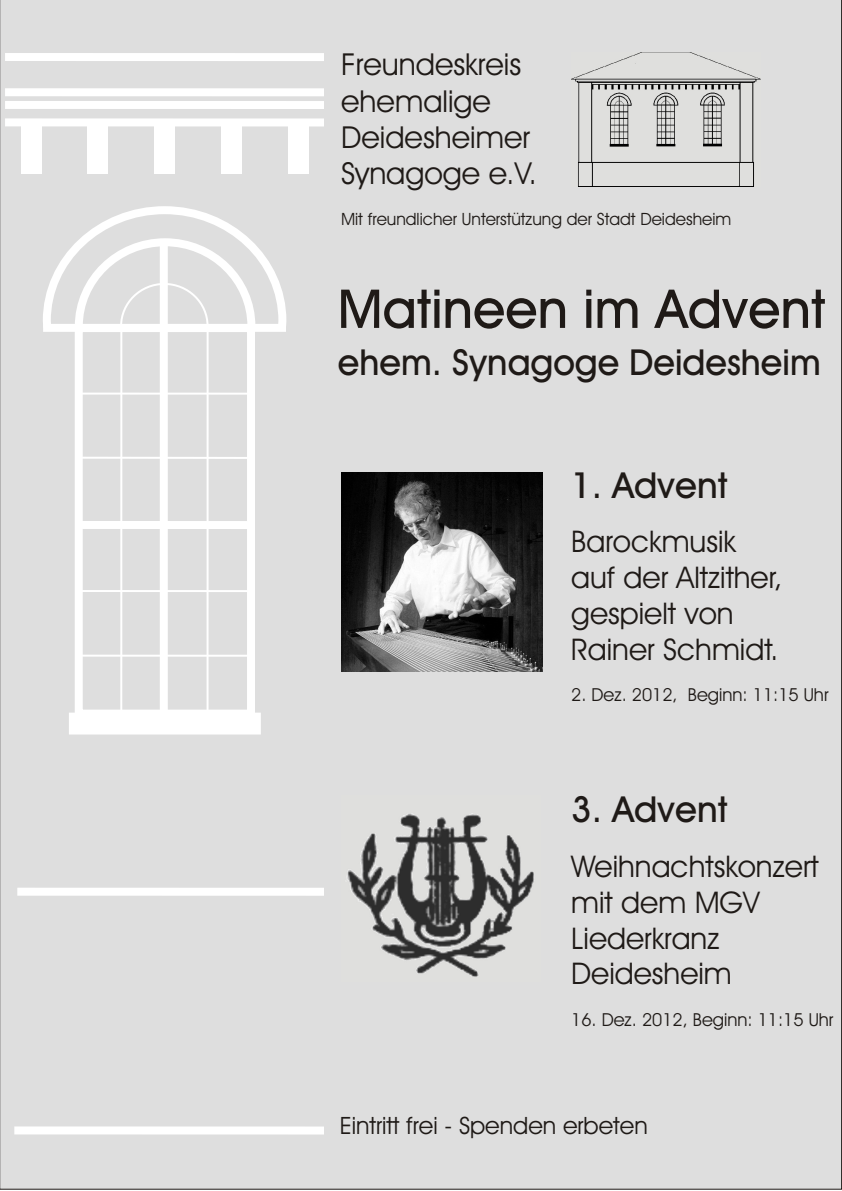
<style>
.page{position:relative;width:842px;height:1191px;background:#fff}
.page>*{position:absolute;margin:0;border:0;box-sizing:border-box;transform-origin:0 0}
.t1{font:53.8px "Avant Garde Md BT";color:#1f1a17}
.t2{font:36px "Avant Garde Md BT";color:#1f1a17}
.t3{font:30.4px/36.5px "Avant Garde Bk BT";color:#1f1a17}
.t4{font:30px/36px "Avant Garde Bk BT";color:#1f1a17}
.t5{font:24px "Avant Garde Bk BT";color:#1f1a17}
.t6{font:18px "Avant Garde Bk BT";color:#1f1a17}
.t7{font:17px "Avant Garde Bk BT";color:#1f1a17}
</style>
<div class="page">
<div style="left:0;top:0;width:842px;height:1189px;background:#dedede"></div>
<div style="left:69px;top:713px;width:192px;height:22px;background:#fff;border:2px solid #fff"></div>
<div style="left:75px;top:324px;width:180px;height:394px;border:8px solid #fff"></div>
<svg style="left:39px;top:202px;width:251px;height:134px"></svg>
<div style="left:160px;top:243px;width:8px;height:471px;background:#fff"></div>
<hr style="left:79px;top:393px;width:172px;height:2px;background:#fff">
<hr style="left:78px;top:457px;width:172px;height:2px;background:#fff">
<hr style="left:79px;top:590px;width:172px;height:2px;background:#fff">
<hr style="left:79px;top:655px;width:172px;height:2px;background:#fff">
<div style="left:79px;top:521px;width:172px;height:8px;background:#fff"></div>
<hr style="left:120px;top:329px;width:2px;height:385px;background:#fff">
<hr style="left:207px;top:330px;width:2px;height:385px;background:#fff">
<div style="left:21px;top:126px;width:21px;height:48px;background:#fff"></div>
<div style="left:288px;top:126px;width:21px;height:48px;background:#fff"></div>
<div style="left:221px;top:126px;width:20px;height:48px;background:#fff"></div>
<div style="left:154px;top:126px;width:20px;height:48px;background:#fff"></div>
<div style="left:87px;top:126px;width:21px;height:48px;background:#fff"></div>
<div style="left:5px;top:118px;width:319px;height:8px;background:#fff"></div>
<div style="left:5px;top:88px;width:319px;height:8px;background:#fff"></div>
<div style="left:5px;top:101px;width:319px;height:8px;background:#fff"></div>
<div style="left:17px;top:888px;width:307px;height:8px;background:#fff"></div>
<div style="left:14px;top:1126px;width:310px;height:9px;background:#fff"></div>
<div style="left:5px;top:53px;width:319px;height:8px;background:#fff"></div>
<img style="left:341px;top:472px;width:201px;height:199px">
<img style="left:341px;top:796px;width:199px;height:186px">
<img style="left:571px;top:53px;width:190px;height:133px">
<p class="t3" style="left:341px;top:49px;width:197px">Freundeskreis ehemalige<br>Deidesheimer<br>Synagoge e.V.</p>
<p class="t7" style="left:341px;top:212px;width:392px">Mit freundlicher Unterstützung der Stadt Deidesheim</p>
<h1 class="t1" style="left:338px;top:287px;width:489px">Matineen im Advent</h1>
<p class="t2" style="left:338px;top:348px;width:484px">ehem. Synagoge Deidesheim</p>
<p class="t2" style="left:571px;top:470px;width:158px">1. Advent</p>
<p class="t4" style="left:571px;top:526px;width:213px">Barockmusik auf der Altzither, gespielt von<br>Rainer Schmidt.</p>
<p class="t6" style="left:571px;top:687px;width:259px">2. Dez. 2012, Beginn: 11:15 Uhr</p>
<p class="t2" style="left:571px;top:795px;width:158px">3. Advent</p>
<p class="t4" style="left:571px;top:851px;width:249px">Weihnachtskonzert mit dem MGV<br>Liederkranz<br>Deidesheim</p>
<p class="t6" style="left:571px;top:1012px;width:264px">16. Dez. 2012, Beginn: 11:15 Uhr</p>
<p class="t5" style="left:340px;top:1116px;width:310px">Eintritt frei - Spenden erbeten</p>
</div>
